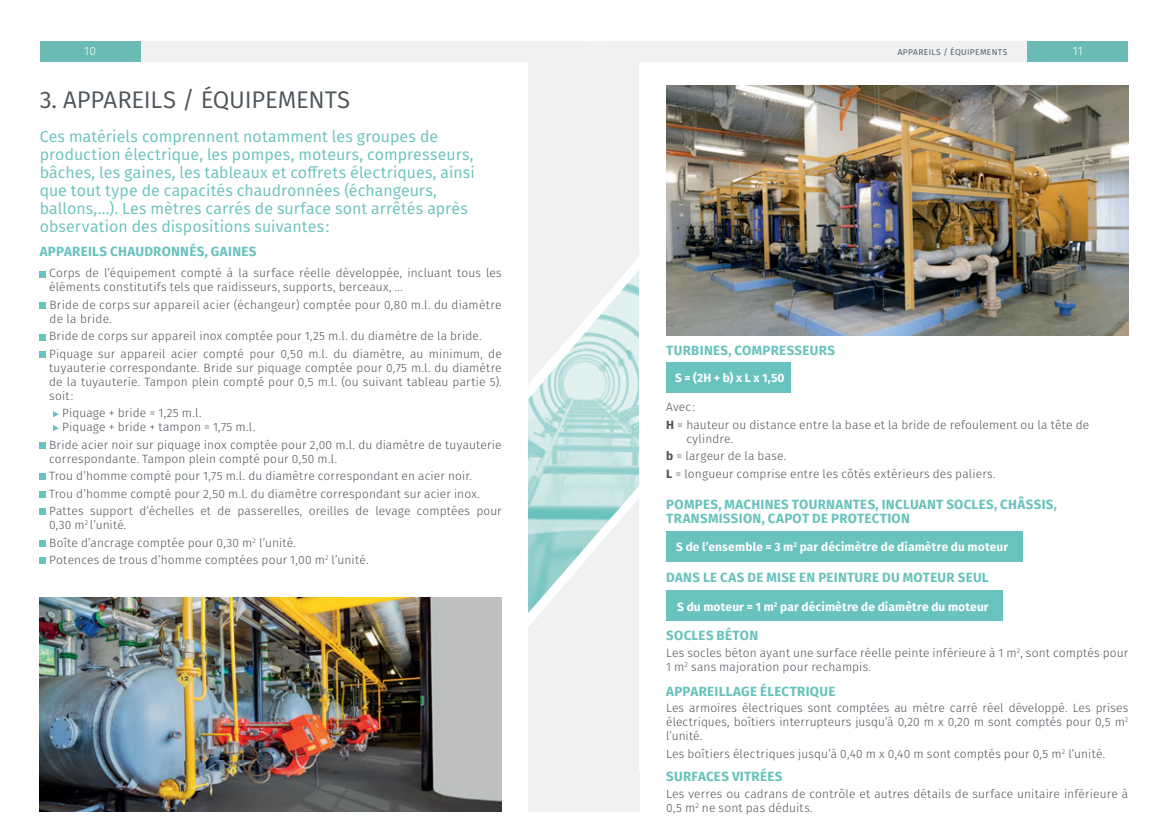
<style>
.page{position:relative;width:1168px;height:840px;background:#fff}
.page>*{position:absolute;margin:0;border:0;box-sizing:border-box;transform-origin:0 0}
.t1{font:24px "Fira Sans";letter-spacing:-.01em;color:#4d545a}
.t2{font:16px/18px "Fira Sans";letter-spacing:.005em;color:#68c2bd}
.t3{font:700 13.4px/14.6px "Fira Sans";letter-spacing:.02em;color:#68c2bd}
.t4{font:300 12px/14px "Fira Sans";letter-spacing:.015em;color:#4d545a}
.t5{font:700 12px "Fira Sans";letter-spacing:.015em;color:#fff}
.t6{font:300 12px "Fira Sans";color:#fff}
.t7{font:8.4px "Fira Sans";letter-spacing:.04em;color:#4d545a}
.s1{font-weight:700}
</style>
<div class="page">
<div style="left:140px;top:41px;width:444px;height:21px;background:#f0f1f2"></div>
<div style="left:609px;top:41px;width:419px;height:21px;background:#f0f1f2"></div>
<div style="left:528px;top:771px;width:111px;height:40px;background:#f0f1f2"></div>
<div style="left:40px;top:41px;width:101px;height:21px;background:#69bbb4"></div>
<div style="left:1027px;top:41px;width:101px;height:21px;background:#69bbb4"></div>
<svg style="left:528px;top:41px;width:111px;height:730px"></svg>
<svg style="left:40px;top:271px;width:6px;height:6px"></svg>
<div style="left:40px;top:302px;width:6px;height:7px;background:#68c2bd"></div>
<svg style="left:40px;top:334px;width:6px;height:6px"></svg>
<svg style="left:40px;top:351px;width:6px;height:6px"></svg>
<svg style="left:53px;top:411px;width:6px;height:6px"></svg>
<svg style="left:53px;top:425px;width:6px;height:6px"></svg>
<svg style="left:40px;top:442px;width:6px;height:6px"></svg>
<div style="left:40px;top:473px;width:6px;height:7px;background:#68c2bd"></div>
<svg style="left:40px;top:491px;width:6px;height:6px"></svg>
<div style="left:40px;top:508px;width:6px;height:7px;background:#68c2bd"></div>
<svg style="left:40px;top:540px;width:6px;height:6px"></svg>
<svg style="left:40px;top:557px;width:6px;height:6px"></svg>
<div style="left:666px;top:362px;width:125px;height:30px;background:#68c2bd"></div>
<div style="left:666px;top:531px;width:356px;height:30px;background:#68c2bd"></div>
<div style="left:666px;top:590px;width:337px;height:30px;background:#68c2bd"></div>
<img style="left:40px;top:597px;width:462px;height:214px">
<img style="left:666px;top:85px;width:462px;height:251px">
<p class="t6" style="left:84px;top:42px;width:13px">10</p>
<p class="t7" style="left:898px;top:46px;width:111px">APPAREILS / ÉQUIPEMENTS</p>
<p class="t6" style="left:1073px;top:42px;width:12px">11</p>
<h1 class="t1" style="left:40px;top:81px;width:312px">3. APPAREILS / ÉQUIPEMENTS</h1>
<p class="t2" style="left:40px;top:127px;width:437px">Ces matériels comprennent notamment les groupes de production électrique, les pompes, moteurs, compresseurs, bâches, les gaines, les tableaux et coffrets électriques, ainsi que tout type de capacités chaudronnées (échangeurs, ballons,...). Les mètres carrés de surface sont arrêtés après observation des dispositions suivantes :</p>
<p class="t3" style="left:40px;top:243px;width:218px">APPAREILS CHAUDRONNÉS, GAINES</p>
<p class="t4" style="left:49px;top:266px;width:454px">Corps de l’équipement compté à la surface réelle développée, incluant tous les éléments constitutifs tels que raidisseurs, supports, berceaux, ...</p>
<p class="t4" style="left:49px;top:297px;width:454px">Bride de corps sur appareil acier (échangeur) comptée pour 0,80 m.l. du diamètre de la bride.</p>
<p class="t4" style="left:49px;top:327px;width:454px;line-height:17.4px">Bride de corps sur appareil inox comptée pour 1,25 m.l. du diamètre de la bride.<br>Piquage sur appareil acier compté pour 0,50 m.l. du diamètre, au minimum, de</p>
<p class="t4" style="left:49px;top:360px;width:454px;text-align:justify">tuyauterie correspondante. Bride sur piquage comptée pour 0,75 m.l. du diamètre de la tuyauterie. Tampon plein compté pour 0,5 m.l. (ou suivant tableau partie 5). soit :</p>
<p class="t4" style="left:62px;top:406px;width:195px">Piquage + bride = 1,25 m.l.<br>Piquage + bride + tampon = 1,75 m.l.</p>
<p class="t4" style="left:49px;top:437px;width:454px">Bride acier noir sur piquage inox comptée pour 2,00 m.l. du diamètre de tuyauterie correspondante. Tampon plein compté pour 0,50 m.l.</p>
<p class="t4" style="left:49px;top:467px;width:454px;line-height:17.4px">Trou d’homme compté pour 1,75 m.l. du diamètre correspondant en acier noir.<br>Trou d’homme compté pour 2,50 m.l. du diamètre correspondant sur acier inox.<br>Pattes support d’échelles et de passerelles, oreilles de levage comptées pour</p>
<p class="t4" style="left:49px;top:516px;width:321px;line-height:17.4px">0,30 m<sup>2</sup> l’unité.<br>Boîte d’ancrage comptée pour 0,30 m<sup>2</sup> l’unité.<br>Potences de trous d’homme comptées pour 1,00 m<sup>2</sup> l’unité.</p>
<p class="t3" style="left:666px;top:342px;width:170px">TURBINES, COMPRESSEURS</p>
<p class="t5" style="left:675px;top:368px;width:111px">S = (2H + b) x L x 1,50</p>
<p class="t4" style="left:666px;top:398px;width:424px;line-height:17.4px">Avec :<br><span class="s1">H</span> = hauteur ou distance entre la base et la bride de refoulement ou la tête de</p>
<p class="t4" style="left:666px;top:429px;width:331px;line-height:17.4px;text-indent:20px">cylindre.<br><span class="s1">b</span> = largeur de la base.<br><span class="s1">L</span> = longueur comprise entre les côtés extérieurs des paliers.</p>
<p class="t3" style="left:666px;top:495px;width:392px">POMPES, MACHINES TOURNANTES, INCLUANT SOCLES, CHÂSSIS,<br>TRANSMISSION, CAPOT DE PROTECTION</p>
<p class="t5" style="left:676px;top:536px;width:334px">S de l’ensemble = 3 m<sup>2</sup> par décimètre de diamètre du moteur</p>
<p class="t3" style="left:666px;top:568px;width:324px">DANS LE CAS DE MISE EN PEINTURE DU MOTEUR SEUL</p>
<p class="t5" style="left:677px;top:596px;width:313px">S du moteur = 1 m<sup>2</sup> par décimètre de diamètre du moteur</p>
<p class="t3" style="left:666px;top:627px;width:93px">SOCLES BÉTON</p>
<p class="t4" style="left:666px;top:645px;width:464px">Les socles béton ayant une surface réelle peinte inférieure à 1 m<sup>2</sup>, sont comptés pour<br>1 m<sup>2</sup> sans majoration pour rechampis.</p>
<p class="t3" style="left:666px;top:682px;width:171px">APPAREILLAGE ÉLECTRIQUE</p>
<p class="t4" style="left:666px;top:700px;width:464px;text-align:justify">Les armoires électriques sont comptées au mètre carré réel développé. Les prises électriques, boîtiers interrupteurs jusqu’à 0,20 m x 0,20 m sont comptés pour 0,5 m<sup>2 </sup>l’unité.</p>
<p class="t4" style="left:666px;top:746px;width:441px">Les boîtiers électriques jusqu’à 0,40 m x 0,40 m sont comptés pour 0,5 m<sup>2</sup> l’unité.</p>
<p class="t3" style="left:666px;top:768px;width:118px">SURFACES VITRÉES</p>
<p class="t4" style="left:666px;top:786px;width:464px">Les verres ou cadrans de contrôle et autres détails de surface unitaire inférieure à<br>0,5 m<sup>2</sup> ne sont pas déduits.</p>
</div>
